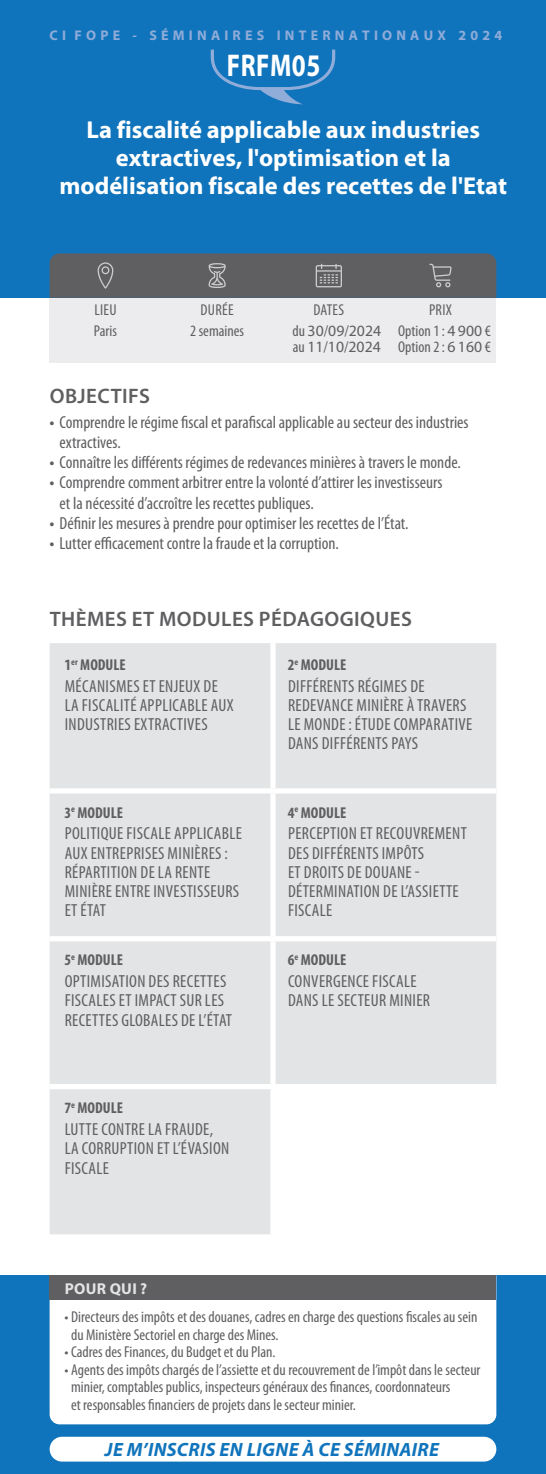
<style>
.page{position:relative;width:546px;height:1474px;background:#fff}
.page>*{position:absolute;margin:0;border:0;box-sizing:border-box;transform-origin:0 0}
.t1{font:700 31.5px "Myriad Pro";letter-spacing:.02em;color:#fff;scale:.8 1}
.t2{font:700 24.5px/28px "Myriad Pro";color:#fff;text-align:center}
.t3{font:600 21px "Myriad Pro";letter-spacing:.02em;color:#5f5f62}
.t4{font:italic 700 19.25px "Myriad Pro";letter-spacing:.02em;color:#1074bc}
.t5{font:condensed 17.5px/19.2px "Myriad Pro";letter-spacing:.02em;color:#5f5f62}
.t6{font:condensed 17.5px/20.1px "Myriad Pro";color:#5f5f62}
.t7{font:condensed 15.75px/21.7px "Myriad Pro";color:#5f5f62}
.t8{font:700 condensed 15.75px "Myriad Pro";color:#5f5f62}
.t9{font:15.75px "Myriad Pro";color:#5f5f62}
.t10{font:700 15.75px "Myriad Pro";letter-spacing:.02em;color:#e3e4e6}
.t11{font:700 14px "Myriad Pro";letter-spacing:.3em;color:#90acd8}
.s1{font-stretch:normal}
.s2{font-stretch:condensed}
.s3{font-weight:700}
</style>
<div class="page">
<div style="left:0;top:1275px;width:546px;height:198px;background:#1074bc"></div>
<div style="left:50px;top:298px;width:446px;height:64px;background:#ececee"></div>
<div style="left:50px;top:1300px;width:446px;height:124px;background:#fff"></div>
<div style="left:0;top:0;width:546px;height:298px;background:#1074bc"></div>
<svg style="left:50px;top:253px;width:446px;height:45px;background:#606266"></svg>
<div style="left:50px;top:1275px;width:446px;height:25px;background:#5f5f62"></div>
<svg style="left:50px;top:643px;width:446px;height:591px;background:#e6e6e8"></svg>
<div style="left:270px;top:643px;width:5px;height:145px;background:#fff"></div>
<div style="left:50px;top:788px;width:223px;height:5px;background:#fff"></div>
<div style="left:273px;top:788px;width:223px;height:5px;background:#fff"></div>
<div style="left:270px;top:793px;width:5px;height:143px;background:#fff"></div>
<div style="left:50px;top:936px;width:223px;height:5px;background:#fff"></div>
<div style="left:273px;top:936px;width:223px;height:5px;background:#fff"></div>
<div style="left:270px;top:941px;width:5px;height:142px;background:#fff"></div>
<div style="left:50px;top:1083px;width:223px;height:6px;background:#fff"></div>
<div style="left:273px;top:1083px;width:223px;height:6px;background:#fff"></div>
<div style="left:270px;top:1089px;width:5px;height:145px;background:#fff"></div>
<svg style="left:211px;top:50px;width:124px;height:54px"></svg>
<div style="left:50px;top:1436px;width:446px;height:25px;background:#fff;border-radius:12px"></div>
<p class="t11" style="left:50px;top:26px;width:454px">CI FOPE - SÉMINAIRES INTERNATIONAUX 2024</p>
<h1 class="t1" style="left:227px;top:45px;width:118px">FRFM05</h1>
<h2 class="t2" style="left:59px;top:114px;width:449px">La fiscalité applicable aux industries extractives, l'optimisation et la modélisation fiscale des recettes de l'Etat</h2>
<p class="t7" style="left:190px;top:299px;width:55px;text-align:center">DURÉE<br>2 semaines</p>
<p class="t7" style="left:94px;top:299px;width:24px">LIEU<br>Paris</p>
<p class="t7" style="left:292px;top:299px;width:90px;text-indent:21px">DATES<br>du <span class="s1">30</span>/<span class="s1">09</span>/<span class="s1">2024</span></p>
<p class="t9" style="left:293px;top:337px;width:89px"><span class="s2">au</span> 11<span class="s2">/</span>10<span class="s2">/</span>2024</p>
<p class="t7" style="left:398px;top:299px;width:94px;text-align:center">PRIX<br>Option 1 : <span class="s1">4 900</span> €</p>
<p class="t7" style="left:398px;top:336px;width:94px">Option 2 : <span class="s1">6 160</span> €</p>
<p class="t3" style="left:50px;top:384px;width:102px">OBJECTIFS</p>
<p class="t6" style="left:60px;top:412px;width:410px;text-indent:-10px"><span class="s3">•</span> Comprendre le régime fiscal et parafiscal applicable au secteur des industries extractives.</p>
<p class="t6" style="left:50px;top:453px;width:413px"><span class="s3">•</span> Connaître les différents régimes de redevances minières à travers le monde.</p>
<p class="t6" style="left:60px;top:473px;width:384px;text-indent:-10px"><span class="s3">•</span> Comprendre comment arbitrer entre la volonté d’attirer les investisseurs et la nécessité d’accroître les recettes publiques.</p>
<p class="t6" style="left:50px;top:513px;width:360px"><span class="s3">•</span> Définir les mesures à prendre pour optimiser les recettes de l’État.</p>
<p class="t6" style="left:50px;top:533px;width:291px"><span class="s3">•</span> Lutter efficacement contre la fraude et la corruption.</p>
<p class="t3" style="left:50px;top:607px;width:363px">THÈMES ET MODULES PÉDAGOGIQUES</p>
<p class="t8" style="left:64px;top:654px;width:63px">1<sup>er</sup> MODULE</p>
<p class="t5" style="left:65px;top:676px;width:170px">MÉCANISMES ET ENJEUX DE<br>LA FISCALITÉ APPLICABLE AUX<br>INDUSTRIES EXTRACTIVES</p>
<p class="t8" style="left:288px;top:654px;width:60px">2<sup>e</sup> MODULE</p>
<p class="t5" style="left:288px;top:676px;width:186px">DIFFÉRENTS RÉGIMES DE<br>REDEVANCE MINIÈRE À TRAVERS<br>LE MONDE : ÉTUDE COMPARATIVE<br>DANS DIFFÉRENTS PAYS</p>
<p class="t8" style="left:64px;top:802px;width:60px">3<sup>e</sup> MODULE</p>
<p class="t5" style="left:65px;top:824px;width:179px">POLITIQUE FISCALE APPLICABLE<br>AUX ENTREPRISES MINIÈRES :<br>RÉPARTITION DE LA RENTE<br>MINIÈRE ENTRE INVESTISSEURS<br>ET ÉTAT</p>
<p class="t8" style="left:64px;top:950px;width:60px">5<sup>e</sup> MODULE</p>
<p class="t5" style="left:65px;top:972px;width:169px">OPTIMISATION DES RECETTES<br>FISCALES ET IMPACT SUR LES<br>RECETTES GLOBALES DE L’ÉTAT</p>
<p class="t8" style="left:64px;top:1098px;width:60px">7<sup>e</sup> MODULE</p>
<p class="t5" style="left:65px;top:1119px;width:166px">LUTTE CONTRE LA FRAUDE,<br>LA CORRUPTION ET L’ÉVASION<br>FISCALE</p>
<p class="t8" style="left:288px;top:802px;width:60px">4<sup>e</sup> MODULE</p>
<p class="t5" style="left:288px;top:824px;width:180px">PERCEPTION ET RECOUVREMENT<br>DES DIFFÉRENTS IMPÔTS<br>ET DROITS DE DOUANE<br>DÉTERMINATION DE L’ASSIETTE<br>FISCALE</p>
<p class="t8" style="left:288px;top:950px;width:60px">6<sup>e</sup> MODULE</p>
<p class="t5" style="left:288px;top:972px;width:143px">CONVERGENCE FISCALE<br>DANS LE SECTEUR MINIER</p>
<p class="t10" style="left:65px;top:1278px;width:84px">POUR QUI ?</p>
<p class="t7" style="left:71px;top:1308px;width:408px;line-height:17.5px;text-indent:-7px">• Directeurs des impôts et des douanes, cadres en charge des questions fiscales au sein du Ministère Sectoriel en charge des Mines.</p>
<p class="t7" style="left:64px;top:1341px;width:212px">• Cadres des Finances, du Budget et du Plan.</p>
<p class="t7" style="left:71px;top:1360px;width:411px;line-height:17.5px;text-indent:-7px">• Agents des impôts chargés de l’assiette et du recouvrement de l’impôt dans le secteur minier, comptables publics, inspecteurs généraux des finances, coordonnateurs<br>et responsables financiers de projets dans le secteur minier.</p>
<p class="t4" style="left:105px;top:1437px;width:335px">JE M’INSCRIS EN LIGNE À CE SÉMINAIRE</p>
</div>
